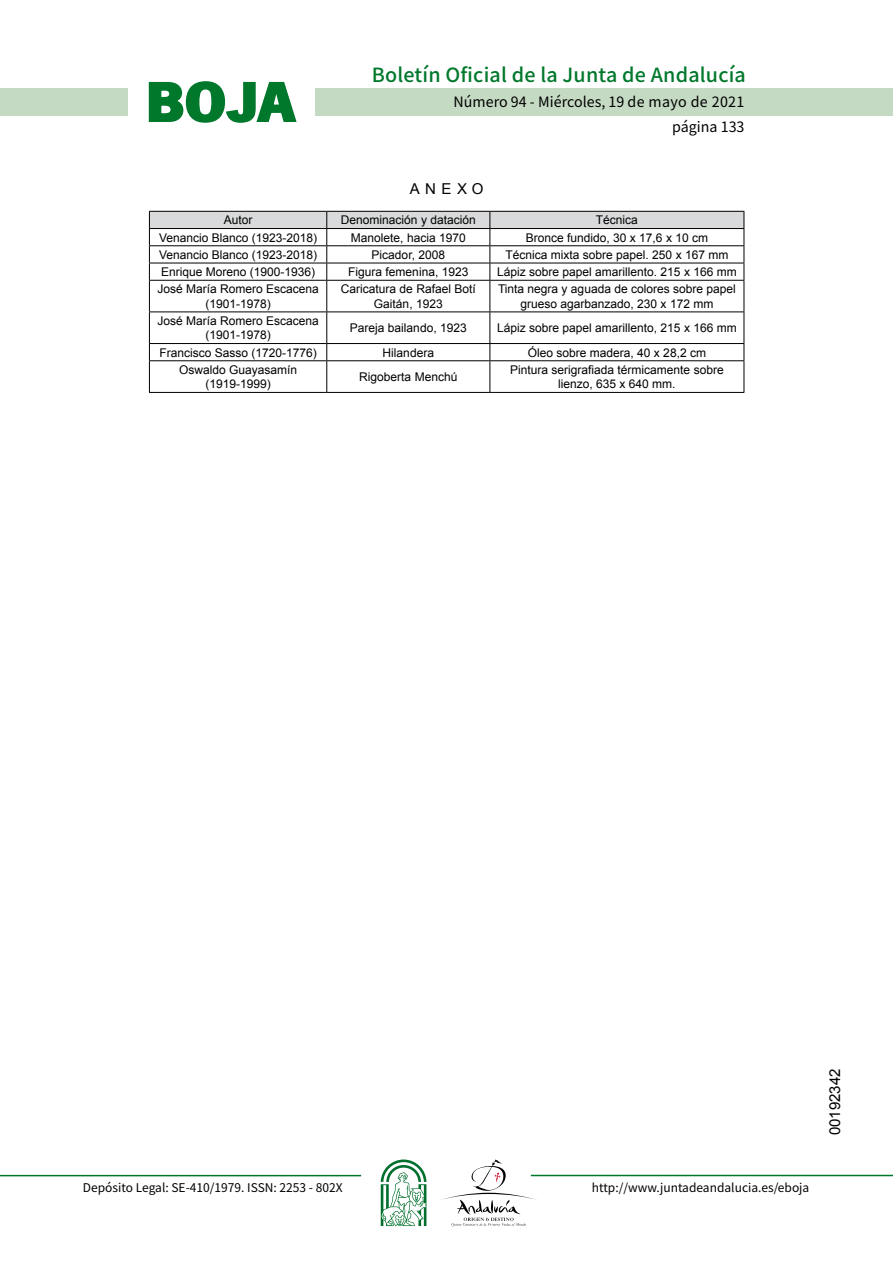
<style>
.page{position:relative;width:893px;height:1263px;background:#fff}
.page>*{position:absolute;margin:0;border:0;box-sizing:border-box;transform-origin:0 0}
.t1{font:700 57.75px "News Got T";color:#00782c;scale:1.14 1}
.t2{font:500 19.5px "Noto Sans HK";letter-spacing:.01em;color:#00782c}
.t3{font:15px "Arial";color:#000}
.t4{font:14.25px/24.5px "Noto Sans HK";color:#000;text-align:right}
.t5{font:12px/14.4px "Arial";color:#000;text-align:center}
.t6{font:12px "Noto Sans HK";color:#000}
</style>
<div class="page">
<div style="left:315px;top:88px;width:577px;height:28px;background:#c5dac3"></div>
<div style="left:0;top:88px;width:128px;height:28px;background:#c5dac3"></div>
<hr style="left:0;top:1175px;width:361px;height:1px;background:#00782c">
<hr style="left:531px;top:1175px;width:361px;height:1px;background:#00782c">
<svg style="left:148px;top:81px;width:149px;height:42px"></svg>
<svg style="left:442px;top:1159px;width:100px;height:67px"></svg>
<svg style="left:381px;top:1160px;width:45px;height:66px"></svg>
<svg style="left:149px;top:211px;width:595px;height:69px"></svg>
<hr style="left:149px;top:280px;width:178px;height:1px;background:#000">
<hr style="left:149px;top:281px;width:1px;height:31px;background:#000">
<hr style="left:327px;top:280px;width:163px;height:1px;background:#000">
<hr style="left:326px;top:281px;width:1px;height:31px;background:#000">
<hr style="left:490px;top:280px;width:254px;height:1px;background:#000">
<hr style="left:489px;top:281px;width:1px;height:31px;background:#000">
<hr style="left:743px;top:281px;width:1px;height:31px;background:#000">
<hr style="left:149px;top:312px;width:178px;height:1px;background:#000">
<hr style="left:149px;top:312px;width:1px;height:31px;background:#000">
<hr style="left:327px;top:312px;width:163px;height:1px;background:#000">
<hr style="left:326px;top:312px;width:1px;height:31px;background:#000">
<hr style="left:490px;top:312px;width:254px;height:1px;background:#000">
<hr style="left:489px;top:312px;width:1px;height:31px;background:#000">
<hr style="left:743px;top:312px;width:1px;height:31px;background:#000">
<hr style="left:149px;top:343px;width:178px;height:1px;background:#000">
<svg style="left:149px;top:344px;width:1px;height:16px"></svg>
<hr style="left:327px;top:343px;width:163px;height:1px;background:#000">
<svg style="left:326px;top:344px;width:1px;height:16px"></svg>
<hr style="left:490px;top:343px;width:254px;height:1px;background:#000">
<svg style="left:489px;top:344px;width:1px;height:16px"></svg>
<svg style="left:743px;top:344px;width:1px;height:16px"></svg>
<hr style="left:149px;top:360px;width:178px;height:1px;background:#000">
<hr style="left:149px;top:361px;width:1px;height:31px;background:#000">
<hr style="left:327px;top:360px;width:163px;height:1px;background:#000">
<hr style="left:326px;top:361px;width:1px;height:31px;background:#000">
<hr style="left:490px;top:360px;width:254px;height:1px;background:#000">
<hr style="left:489px;top:361px;width:1px;height:31px;background:#000">
<hr style="left:743px;top:361px;width:1px;height:31px;background:#000">
<hr style="left:149px;top:392px;width:178px;height:1px;background:#000">
<hr style="left:327px;top:392px;width:163px;height:1px;background:#000">
<hr style="left:490px;top:392px;width:254px;height:1px;background:#000">
<h1 class="t1" style="left:145px;top:68px;width:133px">BOJA</h1>
<h2 class="t2" style="left:372px;top:64px;width:375px">Boletín Oficial de la Junta de Andalucía</h2>
<p class="t4" style="left:453px;top:90px;width:292px">Número 94 - Miércoles, 19 de mayo de 2021 página 133</p>
<p class="t3" style="left:410px;top:179px;width:31px">A nexo</p>
<p class="t5" style="left:224px;top:213px;width:30px">Autor</p>
<p class="t5" style="left:341px;top:213px;width:136px">Denominación y datación</p>
<p class="t5" style="left:596px;top:213px;width:44px">Técnica</p>
<p class="t5" style="left:159px;top:230px;width:160px">Venancio Blanco (1923-2018)</p>
<p class="t5" style="left:351px;top:230px;width:116px">Manolete, hacia 1970</p>
<p class="t5" style="left:526px;top:230px;width:184px">Bronce fundido, 30 x 17,6 x 10 cm</p>
<p class="t5" style="left:159px;top:247px;width:160px">Venancio Blanco (1923-2018)</p>
<p class="t5" style="left:371px;top:247px;width:75px">Picador, 2008</p>
<p class="t5" style="left:505px;top:247px;width:224px">Técnica mixta sobre papel. 250 x 167 mm</p>
<p class="t5" style="left:161px;top:265px;width:156px">Enrique Moreno (1900-1936)</p>
<p class="t5" style="left:348px;top:265px;width:122px">Figura femenina, 1923</p>
<p class="t5" style="left:497px;top:265px;width:241px">Lápiz sobre papel amarillento. 215 x 166 mm</p>
<p class="t5" style="left:157px;top:282px;width:163px">José María Romero Escacena (1901-1978)</p>
<p class="t5" style="left:341px;top:282px;width:136px">Caricatura de Rafael Botí<br>Gaitán, 1923</p>
<p class="t5" style="left:498px;top:282px;width:239px">Tinta negra y aguada de colores sobre papel grueso agarbanzado, 230 x 172 mm</p>
<p class="t5" style="left:157px;top:314px;width:163px">José María Romero Escacena (1901-1978)</p>
<p class="t5" style="left:350px;top:321px;width:118px">Pareja bailando, 1923</p>
<p class="t5" style="left:497px;top:321px;width:241px">Lápiz sobre papel amarillento, 215 x 166 mm</p>
<p class="t5" style="left:159px;top:345px;width:159px">Francisco Sasso (1720-1776)</p>
<p class="t5" style="left:382px;top:345px;width:53px">Hilandera</p>
<p class="t5" style="left:528px;top:345px;width:180px">Óleo sobre madera, 40 x 28,2 cm</p>
<p class="t5" style="left:179px;top:362px;width:120px">Oswaldo Guayasamín (1919-1999)</p>
<p class="t5" style="left:359px;top:370px;width:100px">Rigoberta Menchú</p>
<p class="t5" style="left:510px;top:362px;width:215px">Pintura serigrafiada térmicamente sobre lienzo, 635 x 640 mm.</p>
<p class="t6" style="left:83px;top:1181px;width:261px">Depósito Legal: SE-410/1979. ISSN: 2253 - 802X</p>
<p class="t6" style="left:592px;top:1181px;width:219px">http://www.juntadeandalucia.es/eboja</p>
<p class="t3" style="left:825px;top:1135px;width:68px;rotate:-90deg">00192342</p>
</div>
